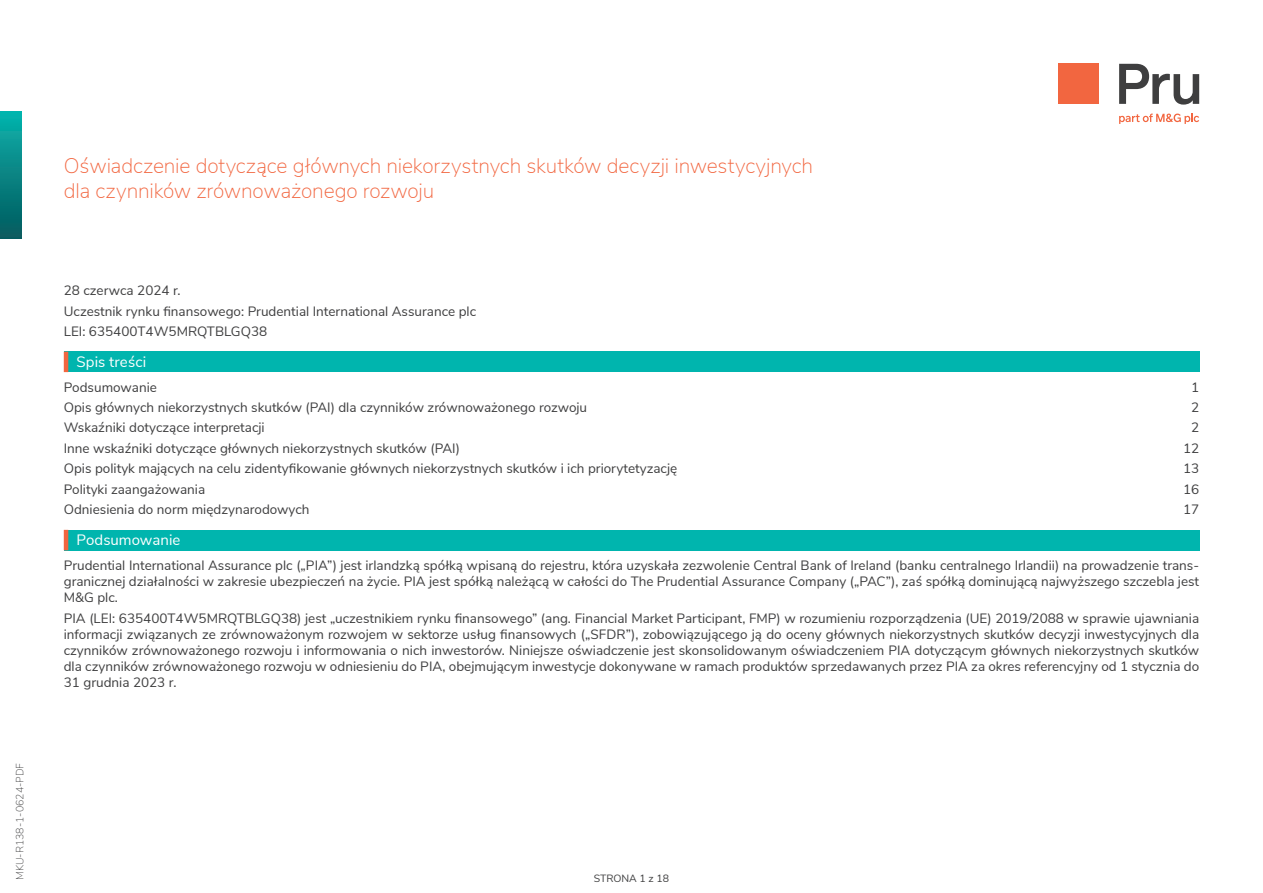
<style>
.page{position:relative;width:1263px;height:893px;background:#fff}
.page>*{position:absolute;margin:0;border:0;box-sizing:border-box;transform-origin:0 0}
.t1{font:200 21px/25.2px "Nunito Sans";letter-spacing:-.01em;color:#f26640}
.rozdział{font:15px "Nunito Sans";letter-spacing:.005em;color:#fff}
.tekst_9pt{font:13.5px/16.2px "Nunito Sans";color:#3e3e3f;text-align:justify}
.t2{font:200 10.5px "Nunito Sans";color:#3e3e3f}
.t3{font:10.5px "Nunito Sans";color:#3e3e3f}
</style>
<div class="page">
<div style="left:64px;top:352px;width:1135px;height:20px;background:#00b5ae"></div>
<hr style="left:64px;top:352px;width:4px;height:20px;background:#f26640">
<div style="left:64px;top:530px;width:1135px;height:20px;background:#00b5ae"></div>
<hr style="left:64px;top:530px;width:4px;height:20px;background:#f26640">
<div style="left:0;top:111px;width:21px;height:128px;background:linear-gradient(to bottom,#09b3ad,#05595d)"></div>
<svg style="left:1119px;top:64px;width:80px;height:41px"></svg>
<div style="left:1059px;top:64px;width:40px;height:40px;background:#f26640"></div>
<svg style="left:1119px;top:114px;width:80px;height:10px"></svg>
<p class="t2" style="left:12px;top:880px;width:119px;rotate:-90deg">MKU-R138-1-0624-PDF</p>
<p class="t1" style="left:64px;top:152px;width:751px">Oświadczenie dotyczące głównych niekorzystnych skutków decyzji inwestycyjnych dla czynników zrównoważonego rozwoju</p>
<p class="tekst_9pt" style="left:64px;top:282px;width:118px">28 czerwca 2024 r.</p>
<p class="tekst_9pt" style="left:64px;top:302px;width:414px">Uczestnik rynku finansowego: Prudential International Assurance plc</p>
<p class="tekst_9pt" style="left:64px;top:322px;width:205px">LEI: 635400T4W5MRQTBLGQ38</p>
<p class="rozdział" style="left:77px;top:351px;width:71px">Spis treści</p>
<p class="tekst_9pt" style="left:64px;top:378px;width:95px">Podsumowanie</p>
<p class="tekst_9pt" style="left:1191px;top:378px;width:10px">1</p>
<p class="tekst_9pt" style="left:64px;top:398px;width:525px">Opis głównych niekorzystnych skutków (PAI) dla czynników zrównoważonego rozwoju</p>
<p class="tekst_9pt" style="left:1191px;top:398px;width:10px">2</p>
<p class="tekst_9pt" style="left:64px;top:419px;width:202px">Wskaźniki dotyczące interpretacji</p>
<p class="tekst_9pt" style="left:1191px;top:419px;width:10px">2</p>
<p class="tekst_9pt" style="left:64px;top:439px;width:398px">Inne wskaźniki dotyczące głównych niekorzystnych skutków (PAI)</p>
<p class="tekst_9pt" style="left:1183px;top:439px;width:18px">12</p>
<p class="tekst_9pt" style="left:64px;top:460px;width:615px">Opis polityk mających na celu zidentyfikowanie głównych niekorzystnych skutków i ich priorytetyzację</p>
<p class="tekst_9pt" style="left:1183px;top:460px;width:18px">13</p>
<p class="tekst_9pt" style="left:64px;top:480px;width:143px">Polityki zaangażowania</p>
<p class="tekst_9pt" style="left:1183px;top:480px;width:18px">16</p>
<p class="tekst_9pt" style="left:64px;top:501px;width:247px">Odniesienia do norm międzynarodowych</p>
<p class="tekst_9pt" style="left:1183px;top:501px;width:18px">17</p>
<p class="rozdział" style="left:77px;top:529px;width:106px">Podsumowanie</p>
<p class="tekst_9pt" style="left:64px;top:556px;width:1137px">Prudential International Assurance plc („PIA”) jest irlandzką spółką wpisaną do rejestru, która uzyskała zezwolenie Central Bank of Ireland (banku centralnego Irlandii) na prowadzenie trans&shy;granicznej działalności w zakresie ubezpieczeń na życie. PIA jest spółką należącą w całości do The Prudential Assurance Company („PAC”), zaś spółką dominującą najwyższego szczebla jest M&amp;G plc.</p>
<p class="tekst_9pt" style="left:64px;top:609px;width:1137px">PIA (LEI: 635400T4W5MRQTBLGQ38) jest „uczestnikiem rynku finansowego” (ang. Financial Market Participant, FMP) w rozumieniu rozporządzenia (UE) 2019/2088 w sprawie ujawniania informacji związanych ze zrównoważonym rozwojem w sektorze usług finansowych („SFDR”), zobowiązującego ją do oceny głównych niekorzystnych skutków decyzji inwestycyjnych dla czynników zrównoważonego rozwoju i informowania o nich inwestorów. Niniejsze oświadczenie jest skonsolidowanym oświadczeniem PIA dotyczącym głównych niekorzystnych skutków dla czynników zrównoważonego rozwoju w odniesieniu do PIA, obejmującym inwestycje dokonywane w ramach produktów sprzedawanych przez PIA za okres referencyjny od 1 stycznia do 31 grudnia 2023 r.</p>
<p class="t3" style="left:594px;top:871px;width:77px">STRONA 1 z 18</p>
</div>
